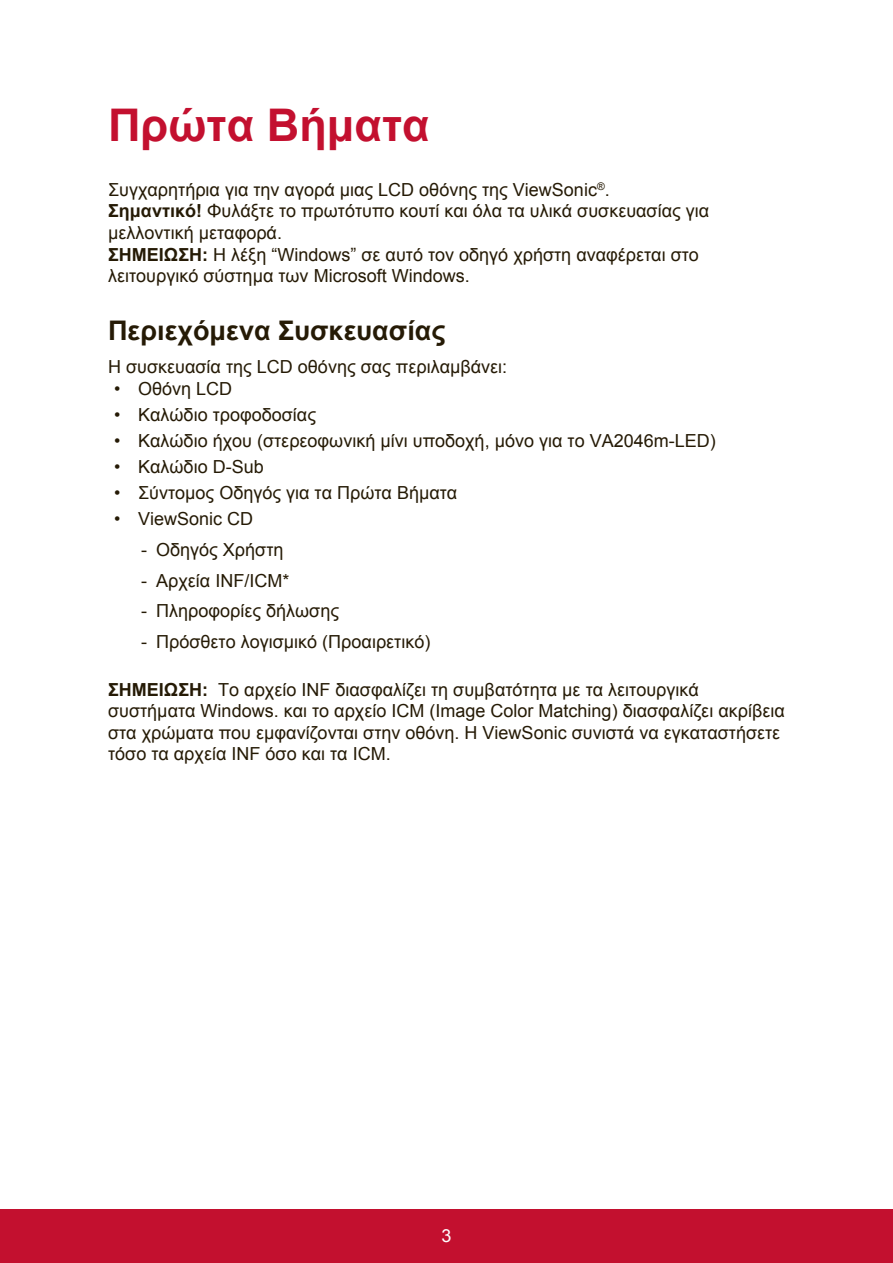
<style>
.page{position:relative;width:893px;height:1263px;background:#fff}
.page>*{position:absolute;margin:0;border:0;box-sizing:border-box;transform-origin:0 0}
.t1{font:700 45px "Arial";color:#c3102f}
.t2{font:700 27px "Arial";color:#251a05}
.t3{font:18px/21.6px "Arial";color:#251a05}
.t4{font:18px "Arial";color:#fff}
.s1{font-weight:700}
</style>
<div class="page">
<div style="left:0;top:1210px;width:892px;height:53px;background:#c3102f"></div>
<h1 class="t1" style="left:108px;top:95px;width:323px">Πρώτα Βήματα</h1>
<p class="t3" style="left:108px;top:179px;width:602px">Συγχαρητήρια για την αγορά μιας LCD οθόνης της ViewSonic<sup>®</sup>.<br><span class="s1">Σημαντικό!</span> Φυλάξτε το πρωτότυπο κουτί και όλα τα υλικά συσκευασίας για μελλοντική μεταφορά.<br><span class="s1">ΣΗΜΕΙΩΣΗ:</span> Η λέξη “Windows” σε αυτό τον οδηγό χρήστη αναφέρεται στο λειτουργικό σύστημα των Microsoft Windows.</p>
<h2 class="t2" style="left:108px;top:312px;width:339px">Περιεχόμενα Συσκευασίας</h2>
<p class="t3" style="left:108px;top:356px;width:400px">Η συσκευασία της LCD οθόνης σας περιλαμβάνει:</p>
<p class="t3" style="left:114px;top:378px;width:120px">• Οθόνη LCD</p>
<p class="t3" style="left:114px;top:404px;width:203px">• Καλώδιο τροφοδοσίας</p>
<p class="t3" style="left:114px;top:430px;width:603px">• Καλώδιο ήχου (στερεοφωνική μίνι υποδοχή, μόνο για το VA2046m-LED)</p>
<p class="t3" style="left:114px;top:456px;width:151px">• Καλώδιο D-Sub</p>
<p class="t3" style="left:114px;top:482px;width:344px">• Σύντομος Οδηγός για τα Πρώτα Βήματα</p>
<p class="t3" style="left:114px;top:508px;width:141px">• ViewSonic CD</p>
<p class="t3" style="left:141px;top:539px;width:144px">- Οδηγός Χρήστη</p>
<p class="t3" style="left:141px;top:569px;width:150px">- Αρχεία INF/ICM*</p>
<p class="t3" style="left:141px;top:600px;width:199px">- Πληροφορίες δήλωσης</p>
<p class="t3" style="left:141px;top:631px;width:291px">- Πρόσθετο λογισμικό (Προαιρετικό)</p>
<p class="t3" style="left:108px;top:678px;width:678px"><span class="s1">ΣΗΜΕΙΩΣΗ:</span> Το αρχείο INF διασφαλίζει τη συμβατότητα με τα λειτουργικά συστήματα Windows. και το αρχείο ICM (Image Color Matching) διασφαλίζει ακρίβεια στα χρώματα που εμφανίζονται στην οθόνη. Η ViewSonic συνιστά να εγκαταστήσετε τόσο τα αρχεία INF όσο και τα ICM.</p>
<p class="t4" style="left:441px;top:1223px;width:12px">3</p>
</div>
